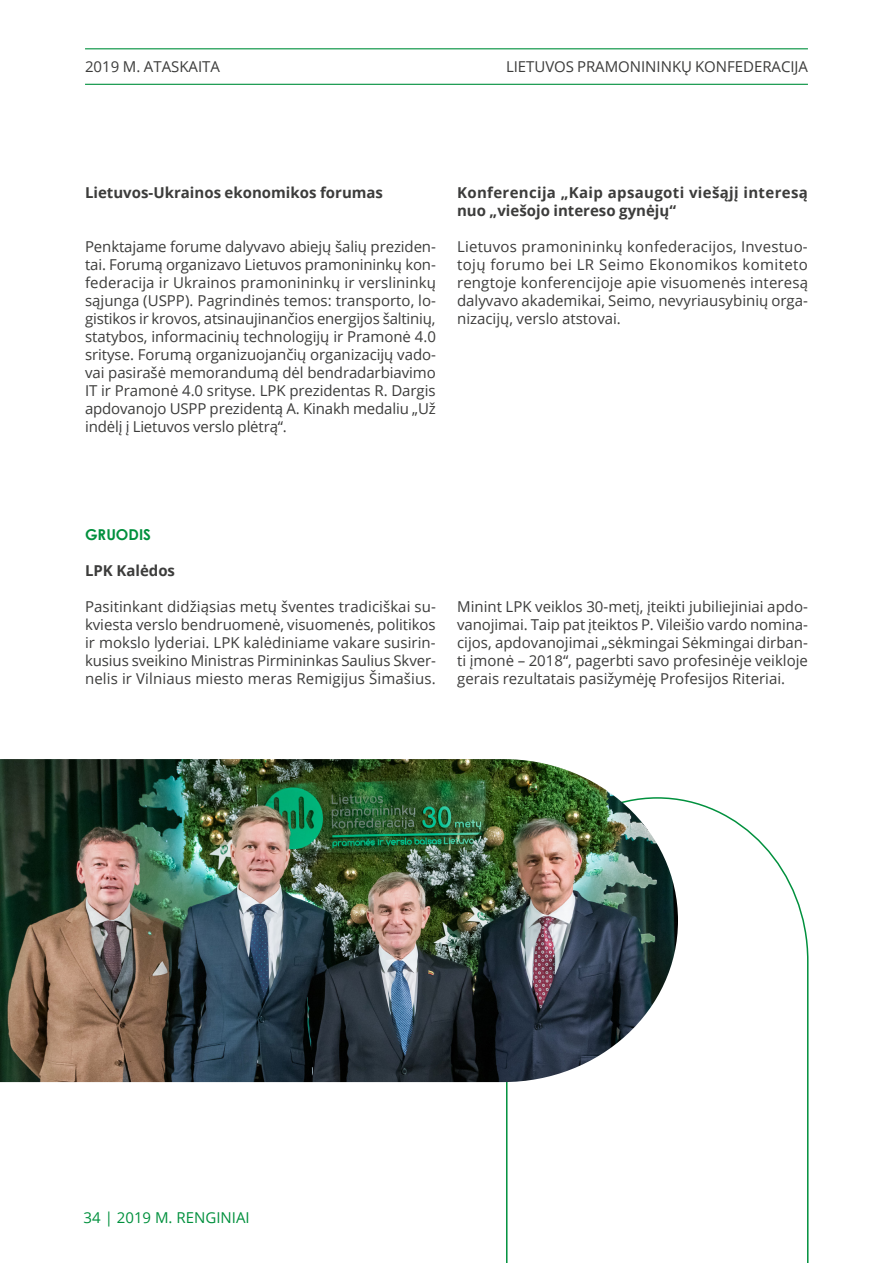
<style>
.page{position:relative;width:893px;height:1263px;background:#fff}
.page>*{position:absolute;margin:0;border:0;box-sizing:border-box;transform-origin:0 0}
.t1{font:15px/18px "Open Sans";color:#3c3c3b;text-align:justify}
.t2{font:700 15px/18px "Open Sans";letter-spacing:.02em;color:#3c3c3b}
.t3{font:700 15px "Open Sans";color:#3c3c3b}
.t4{font:15px "Open Sans";color:#00903d}
.t5{font:700 15px "Century Gothic";color:#00903d}
</style>
<div class="page">
<hr style="left:85px;top:48px;width:723px;height:1px;background:#00903d">
<hr style="left:85px;top:84px;width:723px;height:1px;background:#00903d">
<svg style="left:505px;top:798px;width:304px;height:465px"></svg>
<img style="left:0;top:759px;width:678px;height:323px">
<p class="t1" style="left:85px;top:57px;width:137px">2019 M. ATASKAITA</p>
<p class="t1" style="left:506px;top:57px;width:304px">LIETUVOS PRAMONININKŲ KONFEDERACIJA</p>
<p class="t3" style="left:85px;top:182px;width:300px">Lietuvos-Ukrainos ekonomikos forumas</p>
<p class="t1" style="left:85px;top:237px;width:352px">Penktajame forume dalyvavo abiejų šalių preziden&shy;tai. Forumą organizavo Lietuvos pramonininkų kon&shy;federacija ir Ukrainos pramonininkų ir verslininkų sąjunga (USPP). Pagrindinės temos: transporto, lo&shy;gistikos ir krovos, atsinaujinančios energijos šaltinių, statybos, informacinių technologijų ir Pramonė 4.0 srityse. Forumą organizuojančių organizacijų vado&shy;vai pasirašė memorandumą dėl bendradarbiavimo IT ir Pramonė 4.0 srityse. LPK prezidentas R. Dargis apdovanojo USPP prezidentą A. Kinakh medaliu „Už indėlį į Lietuvos verslo plėtrą“.</p>
<p class="t2" style="left:457px;top:183px;width:352px">Konferencija „Kaip apsaugoti viešąjį interesą nuo „viešojo intereso gynėjų“</p>
<p class="t1" style="left:457px;top:237px;width:352px">Lietuvos pramonininkų konfederacijos, Investuo&shy;tojų forumo bei LR Seimo Ekonomikos komiteto rengtoje konferencijoje apie visuomenės interesą dalyvavo akademikai, Seimo, nevyriausybinių orga&shy;nizacijų, verslo atstovai.</p>
<p class="t5" style="left:85px;top:523px;width:68px">GRUODIS</p>
<p class="t3" style="left:85px;top:560px;width:92px">LPK Kalėdos</p>
<p class="t1" style="left:85px;top:597px;width:352px">Pasitinkant didžiąsias metų šventes tradiciškai su&shy;kviesta verslo bendruomenė, visuomenės, politikos ir mokslo lyderiai. LPK kalėdiniame vakare susirin&shy;kusius sveikino Ministras Pirmininkas Saulius Skver&shy;nelis ir Vilniaus miesto meras Remigijus Šimašius.</p>
<p class="t1" style="left:457px;top:597px;width:352px">Minint LPK veiklos 30-metį, įteikti jubiliejiniai apdo&shy;vanojimai. Taip pat įteiktos P. Vileišio vardo nomina&shy;cijos, apdovanojimai „sėkmingai Sėkmingai dirban&shy;ti įmonė – 2018“, pagerbti savo profesinėje veikloje gerais rezultatais pasižymėję Profesijos Riteriai.</p>
<p class="t4" style="left:84px;top:1207px;width:168px">34 | 2019 M. RENGINIAI</p>
</div>
